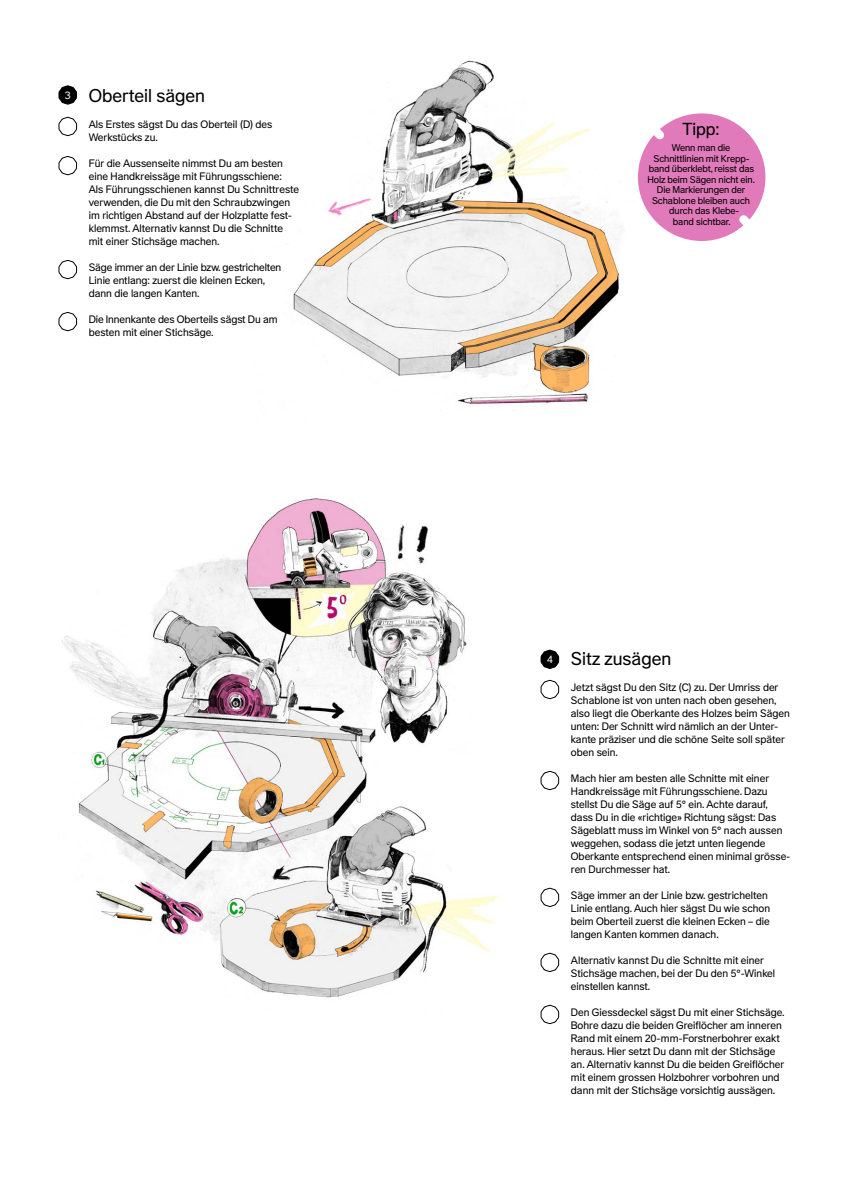
<style>
.page{position:relative;width:842px;height:1191px;background:#fff}
.page>*{position:absolute;margin:0;border:0;box-sizing:border-box;transform-origin:0 0}
.t1{font:18px "Werk Hornbach";color:#000}
.t2{font:16.9px "Werk Hornbach";color:#000}
.t3{font:10.5px/13px "Werk Hornbach";color:#000}
.t4{font:10.5px "Werk Hornbach";color:#fff}
.t5{font:9.5px "Werk Hornbach";letter-spacing:-.01em;color:#000}
</style>
<div class="page">
<svg style="left:654px;top:113px;width:111px;height:128px"></svg>
<img style="left:62px;top:498px;width:439px;height:500px">
<img style="left:293px;top:60px;width:361px;height:351px">
<svg style="left:59px;top:117px;width:18px;height:19px"></svg>
<svg style="left:59px;top:156px;width:18px;height:19px"></svg>
<svg style="left:59px;top:260px;width:18px;height:19px"></svg>
<svg style="left:59px;top:312px;width:18px;height:19px"></svg>
<svg style="left:541px;top:680px;width:18px;height:19px"></svg>
<svg style="left:541px;top:771px;width:18px;height:19px"></svg>
<svg style="left:541px;top:888px;width:18px;height:18px"></svg>
<svg style="left:541px;top:953px;width:18px;height:18px"></svg>
<svg style="left:541px;top:1005px;width:18px;height:18px"></svg>
<svg style="left:59px;top:86px;width:18px;height:18px"></svg>
<svg style="left:541px;top:650px;width:18px;height:18px"></svg>
<p class="t4" style="left:65px;top:89px;width:7px">3</p>
<h1 class="t1" style="left:89px;top:85px;width:118px">Oberteil sägen</h1>
<p class="t3" style="left:89px;top:118px;width:185px">Als Erstes sägst Du das Oberteil (D) des<br>Werkstücks zu.</p>
<p class="t3" style="left:89px;top:157px;width:212px">Für die Aussenseite nimmst Du am besten eine Handkreissäge mit Führungsschiene:<br>Als Führungsschienen kannst Du Schnittreste verwenden, die Du mit den Schraubzwingen im richtigen Abstand auf der Holzplatte fest&shy;klemmst. Alternativ kannst Du die Schnitte mit einer Stichsäge machen.</p>
<p class="t3" style="left:89px;top:261px;width:194px">Säge immer an der Linie bzw. gestrichelten<br>Linie entlang: zuerst die kleinen Ecken, dann die langen Kanten.</p>
<p class="t3" style="left:89px;top:313px;width:190px">Die Innenkante des Oberteils sägst Du am besten mit einer Stichsäge.</p>
<h2 class="t2" style="left:682px;top:119px;width:39px">Tipp:</h2>
<p class="t5" style="left:672px;top:142px;width:60px">Wenn man die</p>
<p class="t5" style="left:653px;top:153px;width:98px">Schnittlinien mit Krepp-</p>
<p class="t5" style="left:649px;top:163px;width:107px">band überklebt, reisst das</p>
<p class="t5" style="left:648px;top:174px;width:109px">Holz beim Sägen nicht ein.</p>
<p class="t5" style="left:657px;top:184px;width:90px">Die Markierungen der</p>
<p class="t5" style="left:652px;top:195px;width:100px">Schablone bleiben auch</p>
<p class="t5" style="left:669px;top:205px;width:72px">durch das Klebe-</p>
<p class="t5" style="left:673px;top:216px;width:59px">band sichtbar.</p>
<p class="t4" style="left:547px;top:653px;width:7px">4</p>
<h1 class="t1" style="left:571px;top:648px;width:102px">Sitz zusägen</h1>
<p class="t3" style="left:571px;top:681px;width:221px">Jetzt sägst Du den Sitz (C) zu. Der Umriss der Schablone ist von unten nach oben gesehen, also liegt die Oberkante des Holzes beim Sägen unten: Der Schnitt wird nämlich an der Unter&shy;kante präziser und die schöne Seite soll später oben sein.</p>
<p class="t3" style="left:571px;top:772px;width:221px">Mach hier am besten alle Schnitte mit einer Handkreissäge mit Führungsschiene. Dazu stellst Du die Säge auf 5° ein. Achte darauf, dass Du in die «richtige» Richtung sägst: Das Sägeblatt muss im Winkel von 5° nach aussen weggehen, sodass die jetzt unten liegende Oberkante entsprechend einen minimal grösse&shy;ren Durchmesser hat.</p>
<p class="t3" style="left:571px;top:889px;width:201px">Säge immer an der Linie bzw. gestrichelten Linie entlang. Auch hier sägst Du wie schon beim Oberteil zuerst die kleinen Ecken – die langen Kanten kommen danach.</p>
<p class="t3" style="left:571px;top:954px;width:206px">Alternativ kannst Du die Schnitte mit einer<br>Stichsäge machen, bei der Du den 5°-Winkel einstellen kannst.</p>
<p class="t3" style="left:571px;top:1006px;width:215px">Den Giessdeckel sägst Du mit einer Stichsäge.<br>Bohre dazu die beiden Greiflöcher am inneren Rand mit einem 20-mm-Forstnerbohrer exakt heraus. Hier setzt Du dann mit der Stichsäge an. Alternativ kannst Du die beiden Greiflöcher mit einem grossen Holzbohrer vorbohren und dann mit der Stichsäge vorsichtig aussägen.</p>
</div>
